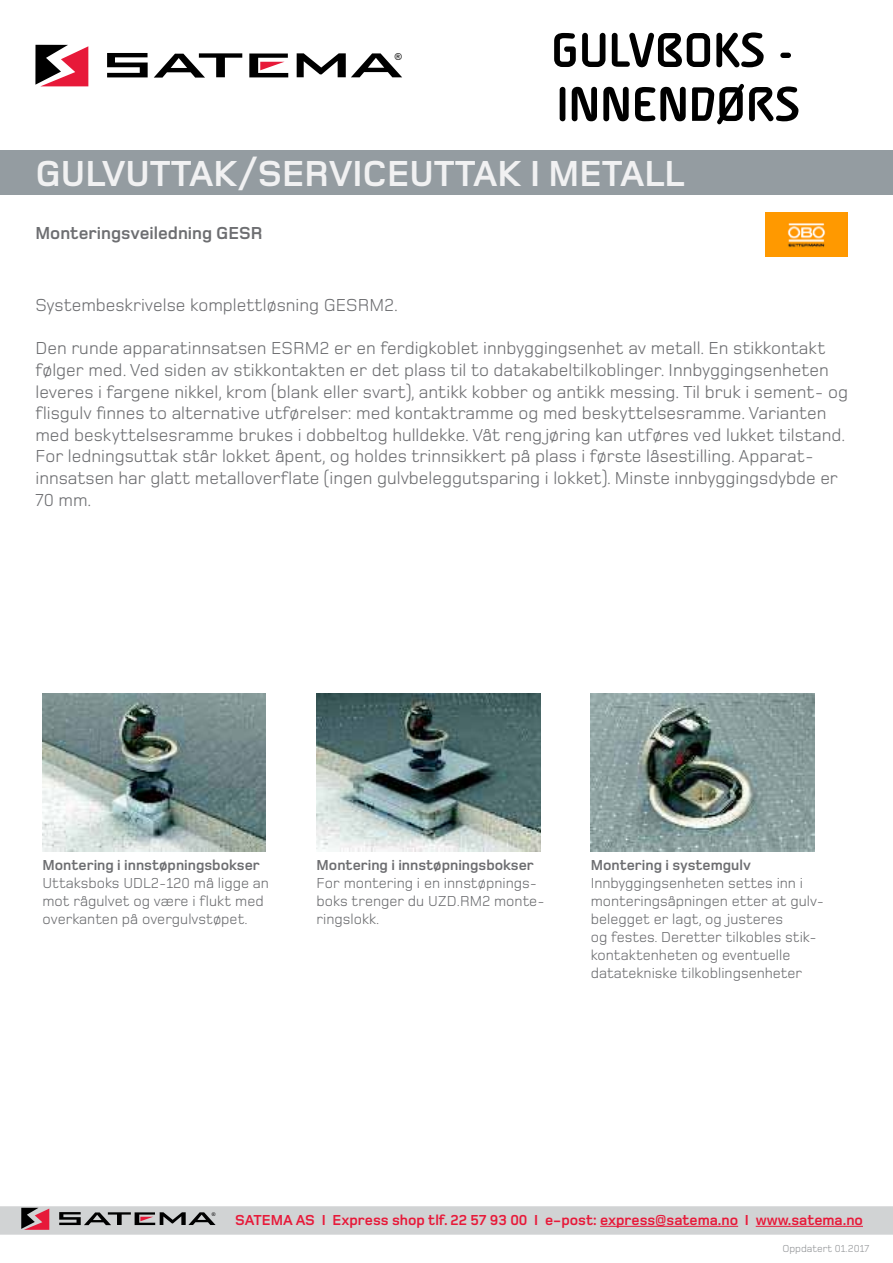
<style>
.page{position:relative;width:893px;height:1263px;background:#fff}
.page>*{position:absolute;margin:0;border:0;box-sizing:border-box;transform-origin:0 0}
.t1{font:700 52.5px/54px "Alega";color:#000}
.t2{font:700 37.5px "Foundry Monoline";color:#f1f1f2}
.t3{font:18px/21.6px "Foundry Monoline";color:#6d6e71}
.t4{font:700 18px "Foundry Monoline";color:#6d6e71}
.t5{font:15px/18px "Foundry Monoline";color:#6d6e71}
.t6{font:700 15px "Foundry Monoline";color:#6d6e71}
.t7{font:700 15px "Foundry Monoline";color:#e71939}
.t8{font:10.5px "Foundry Monoline";color:#939598}
.t9{font:9.6px "Arial";color:#000}
.t10{font:5.1px "Arial";color:#000}
</style>
<div class="page">
<svg style="left:35px;top:45px;width:53px;height:41px"></svg>
<svg style="left:107px;top:53px;width:41px;height:24px"></svg>
<svg style="left:154px;top:53px;width:88px;height:25px"></svg>
<svg style="left:297px;top:53px;width:105px;height:24px"></svg>
<svg style="left:249px;top:54px;width:39px;height:23px"></svg>
<svg style="left:0;top:1206px;width:893px;height:29px;background:#c9c8ca"></svg>
<hr style="left:600px;top:1226px;width:138px;height:1px;background:#e71939">
<hr style="left:756px;top:1226px;width:107px;height:1px;background:#e71939">
<div style="left:0;top:150px;width:893px;height:45px;background:#949ca1"></div>
<img style="left:766px;top:213px;width:82px;height:43px">
<img style="left:43px;top:693px;width:223px;height:158px">
<img style="left:317px;top:693px;width:223px;height:158px">
<img style="left:591px;top:693px;width:223px;height:158px">
<h1 class="t1" style="left:551px;top:26px;width:251px">GULVBOKS -<br>INNENDØRS</h1>
<h2 class="t2" style="left:35px;top:153px;width:538px">gulvuttak/se rviceuttak i meta</h2>
<h2 class="t2" style="left:645px;top:153px;width:41px">ll</h2>
<p class="t9" style="left:395px;top:50px;width:9px">®</p>
<p class="t4" style="left:35px;top:224px;width:226px">Monteringsveiledning GESR</p>
<p class="t3" style="left:35px;top:294px;width:364px">Systembeskrivelse komplettløsning GESRM2.</p>
<p class="t3" style="left:35px;top:338px;width:814px">Den runde apparatinnsatsen ESRM2 er en ferdigkoblet innbyggingsenhet av metall. En stikkontakt følger med. Ved siden av stikkontakten er det plass til to datakabeltilkoblinger. Innbyggingsenheten leveres i fargene nikkel, krom (blank eller svart), antikk kobber og antikk messing. Til bruk i sement- og flisgulv finnes to alternative utførelser: med kontaktramme og med beskyttelsesramme. Varianten med beskyttelsesramme brukes i dobbeltog hulldekke. Våt reng jøring kan utføres ved lukket tilstand.<br>For ledningsuttak står lokket åpent, og holdes trinnsikkert på plass i første låsestilling. Apparat&shy;innsatsen har glatt metalloverflate (ingen gulvbeleggutsparing i lokket). Minste innbyggingsdybde er 70 mm.</p>
<p class="t6" style="left:43px;top:857px;width:219px">Montering i innstøpningsbokser</p>
<p class="t5" style="left:43px;top:874px;width:228px">Uttaksboks UDL2-120 må ligge an mot rågulvet og være i flukt med overkanten på overgulvstøpet.</p>
<p class="t6" style="left:317px;top:857px;width:219px">Montering i innstøpningsbokser</p>
<p class="t5" style="left:317px;top:874px;width:229px">For montering i en innstøpnings&shy;boks trenger du UZD.RM2 monte&shy;ringslokk.</p>
<p class="t6" style="left:591px;top:857px;width:162px">Montering i systemgulv</p>
<p class="t5" style="left:591px;top:874px;width:235px">Innbyggingsenheten settes inn i monteringsåpningen etter at gulv&shy;belegget er lagt, og justeres<br>og festes. Deretter tilkobles stik&shy;kontaktenheten og eventuelle datatekniske tilkoblingsenheter</p>
<p class="t10" style="left:212px;top:1210px;width:5px">®</p>
<p class="t7" style="left:235px;top:1212px;width:629px">SATEMA AS I Express shop tlf. 22 57 93 00 I e-post: express@satema.no I www.satema.no</p>
<p class="t8" style="left:782px;top:1243px;width:88px">Oppdatert 01.2017</p>
</div>
